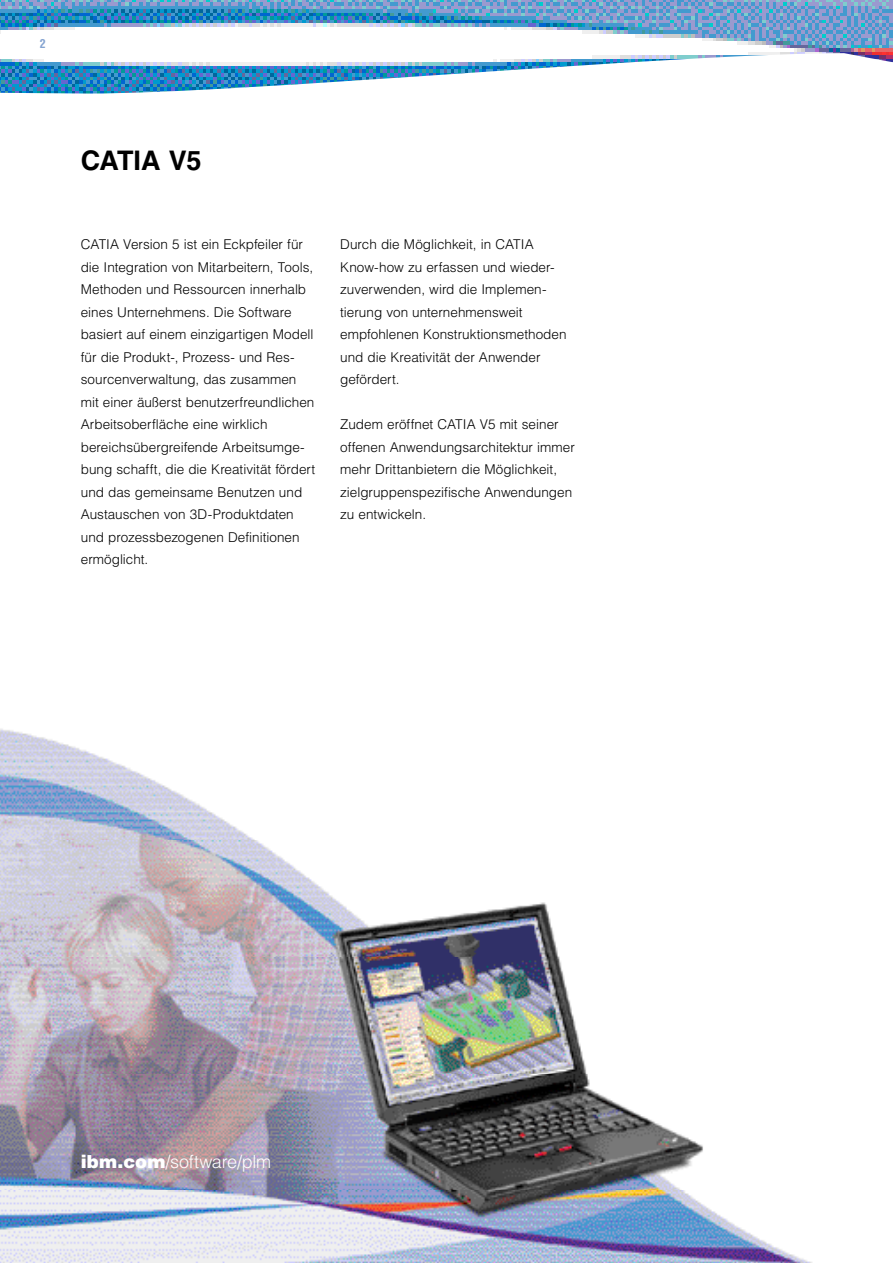
<style>
.page{position:relative;width:893px;height:1263px;background:#fff}
.page>*{position:absolute;margin:0;border:0;box-sizing:border-box;transform-origin:0 0}
.t1{font:700 27px "Helvetica";letter-spacing:-.02em;color:#000}
.t2{font:300 18px "Helvetica";letter-spacing:-.01em;color:#fff}
.t3{font:300 13.5px/22.5px "Helvetica";color:#000}
.s1{font-weight:900}
</style>
<div class="page">
<img style="left:0;top:729px;width:812px;height:534px">
<img style="left:0;top:0;width:893px;height:94px">
<svg style="left:40px;top:39px;width:5px;height:9px"></svg>
<h1 class="t1" style="left:81px;top:144px;width:122px">CATIA V5</h1>
<p class="t3" style="left:81px;top:233px;width:236px">CATIA Version 5 ist ein Eckpfeiler für die Integration von Mitarbeitern, Tools, Methoden und Ressourcen innerhalb eines Unternehmens. Die Software basiert auf einem einzigartigen Modell für die Produkt-, Prozess- und Res&shy;sourcenverwaltung, das zusammen mit einer äußerst benutzerfreundlichen Arbeitsoberfläche eine wirklich bereichsübergreifende Arbeitsumge&shy;bung schafft, die die Kreativität fördert und das gemeinsame Benutzen und Austauschen von 3D-Produktdaten und prozessbezogenen Definitionen ermöglicht.</p>
<p class="t3" style="left:340px;top:233px;width:228px">Durch die Möglichkeit, in CATIA<br>Know-how zu erfassen und wieder&shy;zuverwenden, wird die Implemen&shy;tierung von unternehmensweit empfohlenen Konstruktionsmethoden und die Kreativität der Anwender gefördert.</p>
<p class="t3" style="left:340px;top:413px;width:236px">Zudem eröffnet CATIA V5 mit seiner offenen Anwendungsarchitektur immer mehr Drittanbietern die Möglichkeit, zielgruppenspezifische Anwendungen zu entwickeln.</p>
<h2 class="t2" style="left:81px;top:1151px;width:192px"><span class="s1">ibm.com</span>/software/plm</h2>
</div>
